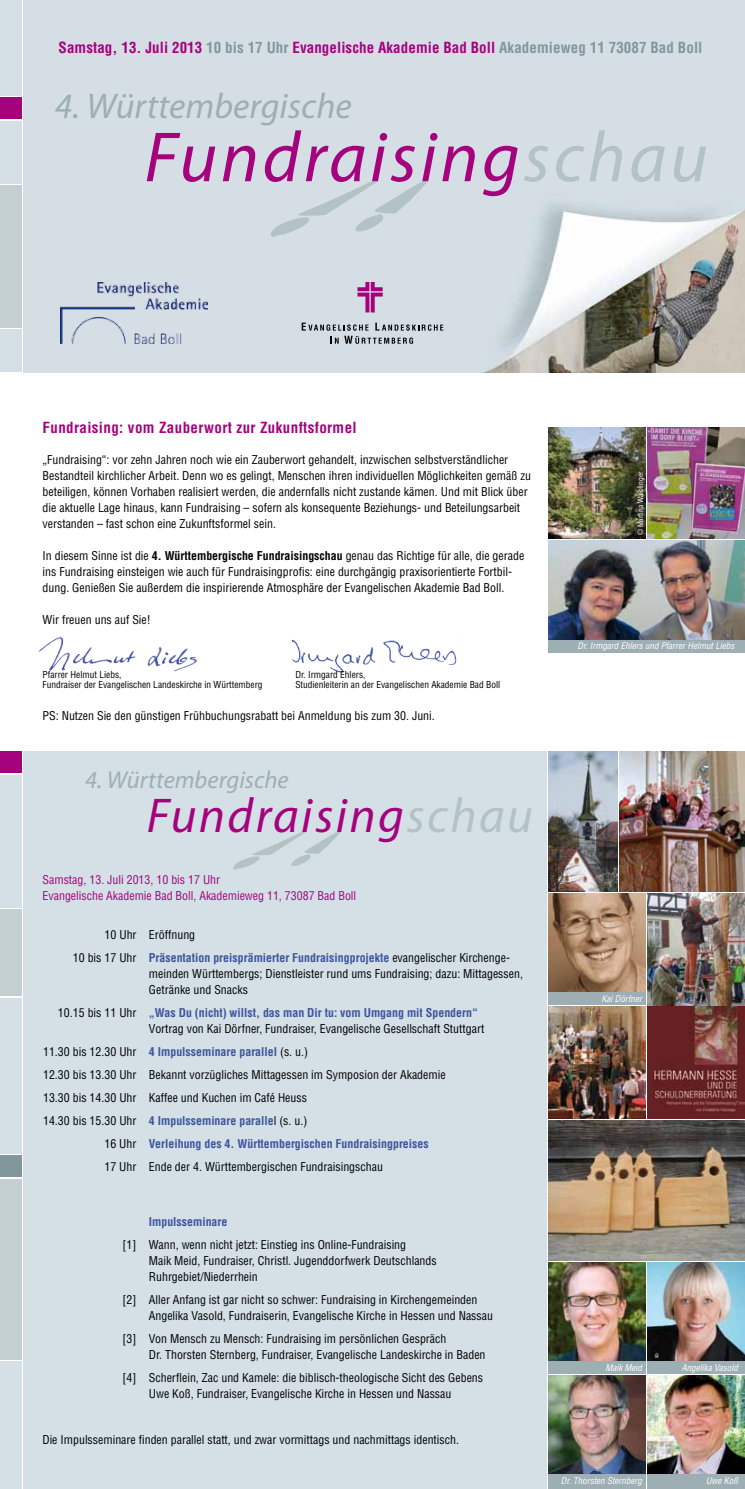
<style>
.page{position:relative;width:745px;height:1489px;background:#fff}
.page>*{position:absolute;margin:0;border:0;box-sizing:border-box;transform-origin:0 0}
.t1{font:italic 71.5px "Myriad Pro";letter-spacing:.05em;color:#a5027d}
.t2{font:italic 49px "Myriad Pro";letter-spacing:.05em;color:#a5027d}
.t3{font:italic 35.75px "Myriad Pro";color:#9dafb3}
.t4{font:italic 24.5px "Myriad Pro";color:#9dafb3}
.t5{font:700 condensed 15px "Helvetica LT Std";letter-spacing:.005em;color:#a5027d}
.t6{font:700 condensed 15px "Helvetica LT Std";letter-spacing:.025em;color:#a5027d}
.t7{font:condensed 11.88px/15.9px "Helvetica LT Std";color:#000}
.t8{font:700 condensed 11.88px "Helvetica LT Std";color:#3c549d}
.t9{font:condensed 11.88px/15.9px "Helvetica LT Std";color:#a5027d}
.t10{font:condensed 9.38px "Helvetica LT Std";color:#000}
.t11{font:italic condensed 9px "Helvetica LT Std";color:#fff}
.t12{font:condensed 7.5px "Helvetica LT Std";color:#fff}
.s1{color:#82979c}
.s2{color:#b3c2c4}
.s3{font-weight:700}
.s4{font-weight:700;color:#3c549d}
.s5{font-weight:400;color:#000}
</style>
<div class="page">
<img style="left:647px;top:1375px;width:97px;height:99px">
<img style="left:548px;top:1120px;width:196px;height:140px">
<div style="left:23px;top:751px;width:523px;height:737px;background:#d4e0e6"></div>
<svg style="left:233px;top:831px;width:108px;height:38px"></svg>
<img style="left:548px;top:1006px;width:97px;height:112px">
<div style="left:0;top:751px;width:21px;height:21px;background:#a5027d"></div>
<div style="left:0;top:909px;width:21px;height:87px;background:#c3cfd1"></div>
<div style="left:0;top:997px;width:21px;height:156px;background:#d4e0e6"></div>
<div style="left:0;top:774px;width:21px;height:133px;background:#d4e0e6"></div>
<div style="left:0;top:1155px;width:21px;height:21px;background:#82979c"></div>
<div style="left:0;top:1178px;width:21px;height:181px;background:#c3cfd1"></div>
<div style="left:0;top:1361px;width:21px;height:127px;background:#d4e0e6"></div>
<img style="left:38px;top:636px;width:159px;height:36px">
<img style="left:548px;top:751px;width:196px;height:140px">
<img style="left:647px;top:893px;width:97px;height:225px">
<img style="left:548px;top:427px;width:97px;height:112px">
<img style="left:548px;top:540px;width:196px;height:100px">
<img style="left:647px;top:427px;width:97px;height:112px">
<img style="left:548px;top:1262px;width:97px;height:99px">
<img style="left:548px;top:1375px;width:97px;height:99px">
<img style="left:647px;top:1262px;width:97px;height:99px">
<div style="left:647px;top:1361px;width:97px;height:12px;background:#9dafb3"></div>
<div style="left:647px;top:1474px;width:97px;height:14px;background:#9dafb3"></div>
<div style="left:547px;top:1474px;width:98px;height:14px;background:#9dafb3"></div>
<div style="left:547px;top:1361px;width:98px;height:12px;background:#9dafb3"></div>
<img style="left:292px;top:639px;width:165px;height:34px">
<div style="left:547px;top:640px;width:197px;height:12px;background:#9dafb3"></div>
<img style="left:548px;top:893px;width:97px;height:99px">
<div style="left:547px;top:992px;width:98px;height:13px;background:#9dafb3"></div>
<img style="left:23px;top:0;width:721px;height:372px">
<svg style="left:267px;top:181px;width:161px;height:56px;background:#ced8de"></svg>
<svg style="left:357px;top:282px;width:25px;height:30px"></svg>
<svg style="left:301px;top:322px;width:142px;height:22px;background:#afb7bd"></svg>
<img style="left:60px;top:282px;width:148px;height:62px">
<div style="left:0;top:0;width:21px;height:96px;background:#d4e0e6"></div>
<div style="left:0;top:120px;width:21px;height:63px;background:#d4e0e6"></div>
<div style="left:0;top:185px;width:21px;height:143px;background:#c3cfd1"></div>
<div style="left:0;top:97px;width:21px;height:22px;background:#a5027d"></div>
<div style="left:0;top:330px;width:21px;height:42px;background:#d4e0e6"></div>
<p class="t5" style="left:59px;top:38px;width:645px">Samstag, 13. Juli 2013 <span class="s1">10 bis 17 Uhr</span> Evangelische Akademie Bad Boll <span class="s1">Akademieweg 11 73087 Bad Boll</span></p>
<h3 class="t3" style="left:55px;top:84px;width:298px">4. Württembergische</h3>
<h1 class="t1" style="left:144px;top:113px;width:564px">Fundraising<span class="s2">schau</span></h1>
<p class="t6" style="left:43px;top:417px;width:315px">Fundraising: vom Zauberwort zur Zukunftsformel</p>
<p class="t7" style="left:43px;top:452px;width:489px">„Fundraising“: vor zehn Jahren noch wie ein Zauberwort gehandelt, inzwischen selbstverständlicher Bestandteil kirchlicher Arbeit. Denn wo es gelingt, Menschen ihren individuellen Möglichkeiten gemäß zu beteiligen, können Vorhaben realisiert werden, die andernfalls nicht zustande kämen. Und mit Blick über die aktuelle Lage hinaus, kann Fundraising – sofern als konsequente Beziehungs- und Beteilungsarbeit verstanden – fast schon eine Zukunftsformel sein.</p>
<p class="t7" style="left:43px;top:547px;width:483px">In diesem Sinne ist die <span class="s3">4. Württembergische Fundraisingschau</span> genau das Richtige für alle, die gerade ins Fundraising einsteigen wie auch für Fundraisingprofis: eine durchgängig praxisorientierte Fortbil&shy;dung. Genießen Sie außerdem die inspirierende Atmosphäre der Evangelischen Akademie Bad Boll.</p>
<p class="t7" style="left:43px;top:611px;width:110px">Wir freuen uns auf Sie!</p>
<p class="t10" style="left:43px;top:668px;width:80px">Pfarrer Helmut Liebs,</p>
<p class="t10" style="left:295px;top:668px;width:72px">Dr. Irmgard Ehlers,</p>
<p class="t10" style="left:43px;top:679px;width:221px">Fundraiser der Evangelischen Landeskirche in Württemberg</p>
<p class="t10" style="left:295px;top:679px;width:206px">Studienleiterin an der Evangelischen Akademie Bad Boll</p>
<p class="t7" style="left:43px;top:707px;width:393px">PS: Nutzen Sie den günstigen Frühbuchungsrabatt bei Anmeldung bis zum 30. Juni.</p>
<h3 class="t4" style="left:85px;top:764px;width:205px">4. Württembergische</h3>
<h2 class="t2" style="left:147px;top:784px;width:387px">Fundraising<span class="s2">schau</span></h2>
<p class="t9" style="left:43px;top:871px;width:315px">Samstag, 13. Juli 2013, 10 bis 17 Uhr<br>Evangelische Akademie Bad Boll, Akademieweg 11, 73087 Bad Boll</p>
<p class="t7" style="left:73px;top:923px;width:437px;line-height:23px;text-indent:32px">10 Uhr Eröffnung<br>10 bis 17 Uhr <span class="s4">Präsentation preisprämierter Fundraisingprojekte</span> evangelischer Kirchenge-</p>
<p class="t7" style="left:149px;top:965px;width:375px">meinden Württembergs; Dienstleister rund ums Fundraising; dazu: Mittagessen,<br>Getränke und Snacks</p>
<p class="t7" style="left:149px;top:1004px;width:336px;text-indent:-91px">10.15 bis 11 Uhr <span class="s4">„Was Du (nicht) willst, das man Dir tu: vom Umgang mit Spendern“<br></span>Vortrag von Kai Dörfner, Fundraiser, Evangelische Gesellschaft Stuttgart</p>
<p class="t8" style="left:43px;top:1044px;width:266px"><span class="s5">11.30 bis 12.30 Uhr</span> 4 Impulsseminare parallel <span class="s5">(s. u.)</span></p>
<p class="t7" style="left:43px;top:1066px;width:404px">12.30 bis 13.30 Uhr Bekannt vorzügliches Mittagessen im Symposion der Akademie</p>
<p class="t7" style="left:43px;top:1089px;width:265px">13.30 bis 14.30 Uhr Kaffee und Kuchen im Café Heuss</p>
<p class="t7" style="left:43px;top:1112px;width:266px">14.30 bis 15.30 Uhr <span class="s4">4 Impulsseminare paralle</span>l (s. u.)</p>
<p class="t8" style="left:104px;top:1136px;width:325px"><span class="s5">16 Uhr</span> Verleihung des 4. Württembergischen Fundraisingpreises</p>
<p class="t7" style="left:104px;top:1158px;width:280px">17 Uhr Ende der 4. Württembergischen Fundraisingschau</p>
<p class="t8" style="left:149px;top:1214px;width:80px">Impulsseminare</p>
<p class="t7" style="left:149px;top:1236px;width:289px;text-indent:-26px">[1] Wann, wenn nicht jetzt: Einstieg ins Online-Fundraising<br>Maik Meid, Fundraiser, Christl. Jugenddorfwerk Deutschlands<br>Ruhrgebiet/Niederrhein</p>
<p class="t7" style="left:149px;top:1291px;width:345px;text-indent:-26px">[2] Aller Anfang ist gar nicht so schwer: Fundraising in Kirchengemeinden<br>Angelika Vasold, Fundraiserin, Evangelische Kirche in Hessen und Nassau</p>
<p class="t7" style="left:149px;top:1330px;width:338px;text-indent:-26px">[3] Von Mensch zu Mensch: Fundraising im persönlichen Gespräch<br>Dr. Thorsten Sternberg, Fundraiser, Evangelische Landeskirche in Baden</p>
<p class="t7" style="left:122px;top:1369px;width:362px;text-align:center">[4] Scherflein, Zac und Kamele: die biblisch-theologische Sicht des Gebens<br>Uwe Koß, Fundraiser, Evangelische Kirche in Hessen und Nassau</p>
<p class="t7" style="left:42px;top:1431px;width:418px">Die Impulsseminare finden parallel statt, und zwar vormittags und nachmittags identisch.</p>
<p class="t12" style="left:635px;top:535px;width:65px;rotate:-90deg">© Martina Waiblinger</p>
<p class="t11" style="left:577px;top:639px;width:158px">Dr. Irmgard Ehlers und Pfarrer Helmut Liebs</p>
<p class="t11" style="left:601px;top:992px;width:42px">Kai Dörfner</p>
<p class="t11" style="left:605px;top:1361px;width:38px">Maik Meid</p>
<p class="t11" style="left:681px;top:1361px;width:58px">Angelika Vasold</p>
<p class="t11" style="left:560px;top:1474px;width:83px">Dr. Thorsten Sternberg</p>
<p class="t11" style="left:705px;top:1474px;width:33px">Uwe Koß</p>
</div>
